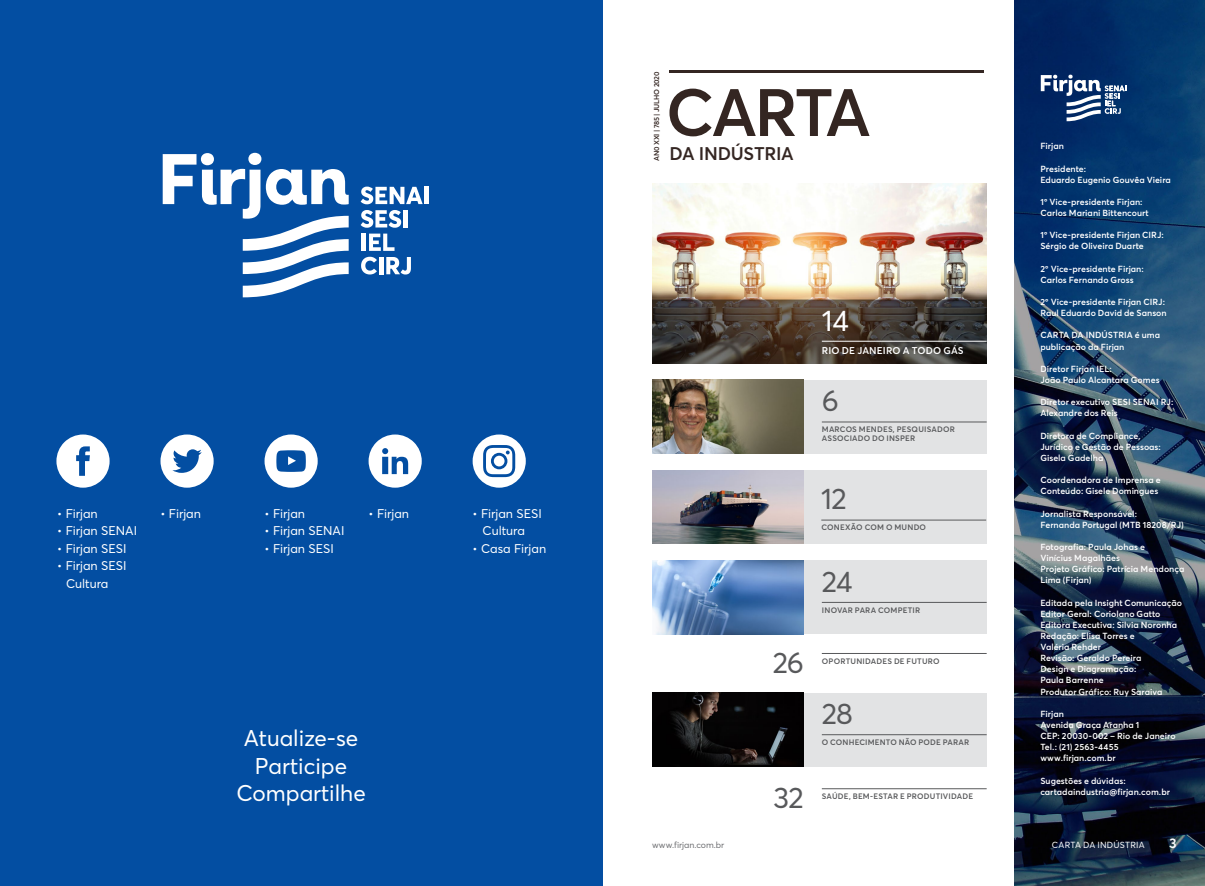
<style>
.page{position:relative;width:1205px;height:886px;background:#fff}
.page>*{position:absolute;margin:0;border:0;box-sizing:border-box;transform-origin:0 0}
.t1{font:600 66px "Averta";letter-spacing:-.045em;color:#342622}
.t2{font:29.38px "Averta";letter-spacing:-.025em;color:#58595b}
.t3{font:29.38px "Averta";color:#fff}
.t4{font:22.5px/27.5px "Averta";color:#fff;text-align:center}
.t5{font:600 18.12px "Averta";letter-spacing:-.015em;color:#342622}
.t6{font:600 13.75px "Averta";color:#fff}
.t7{font:12.5px/17.5px "Averta";color:#fff}
.t8{font:600 9.75px "Averta";letter-spacing:.01em;color:#fff}
.t9{font:600 8.75px/11.1px "Averta";color:#fff}
.t10{font:8.75px "Averta";color:#6d6e71}
.t11{font:8.75px "Averta";letter-spacing:.02em;color:#fff}
.t12{font:600 7.88px "Averta";letter-spacing:.02em;color:#58595b}
.t13{font:600 7.12px "Averta";letter-spacing:-.03em;color:#342622}
</style>
<div class="page">
<img style="left:1014px;top:0;width:191px;height:886px">
<div style="left:0;top:0;width:602px;height:886px;background:#034ea2"></div>
<svg style="left:361px;top:187px;width:62px;height:17px"></svg>
<hr style="left:424px;top:187px;width:4px;height:17px;background:#fff">
<svg style="left:361px;top:210px;width:40px;height:18px"></svg>
<hr style="left:403px;top:210px;width:4px;height:17px;background:#fff">
<hr style="left:362px;top:234px;width:4px;height:17px;background:#fff">
<svg style="left:369px;top:234px;width:25px;height:17px"></svg>
<svg style="left:361px;top:257px;width:16px;height:17px"></svg>
<hr style="left:379px;top:257px;width:4px;height:17px;background:#fff">
<svg style="left:386px;top:257px;width:25px;height:17px"></svg>
<svg style="left:163px;top:153px;width:186px;height:144px"></svg>
<svg style="left:56px;top:434px;width:54px;height:54px"></svg>
<svg style="left:160px;top:434px;width:54px;height:54px"></svg>
<svg style="left:264px;top:434px;width:54px;height:54px"></svg>
<svg style="left:369px;top:434px;width:53px;height:54px"></svg>
<svg style="left:473px;top:434px;width:53px;height:54px"></svg>
<div style="left:494px;top:456px;width:10px;height:10px;background:#fff;border-radius:50%"></div>
<svg style="left:1041px;top:75px;width:85px;height:46px"></svg>
<div style="left:652px;top:380px;width:334px;height:74px;background:#e2e3e4"></div>
<div style="left:652px;top:560px;width:334px;height:74px;background:#e2e3e4"></div>
<hr style="left:822px;top:602px;width:164px;height:1px;background:#58595b">
<hr style="left:822px;top:788px;width:164px;height:1px;background:#58595b">
<div style="left:652px;top:470px;width:334px;height:74px;background:#e2e3e4"></div>
<hr style="left:821px;top:520px;width:165px;height:1px;background:#58595b">
<img style="left:652px;top:470px;width:152px;height:74px">
<div style="left:652px;top:693px;width:334px;height:73px;background:#e2e3e4"></div>
<hr style="left:822px;top:734px;width:164px;height:1px;background:#58595b">
<img style="left:652px;top:693px;width:152px;height:73px">
<img style="left:652px;top:380px;width:152px;height:74px">
<hr style="left:822px;top:422px;width:164px;height:1px;background:#58595b">
<hr style="left:822px;top:653px;width:164px;height:1px;background:#58595b">
<hr style="left:669px;top:71px;width:314px;height:2px;background:#342622">
<img style="left:652px;top:184px;width:334px;height:180px">
<hr style="left:822px;top:341px;width:164px;height:1px;background:#fff">
<img style="left:652px;top:560px;width:152px;height:74px">
<h3 class="t7" style="left:57px;top:504px;width:42px">• Firjan</h3>
<h3 class="t7" style="left:57px;top:522px;width:81px">• Firjan SENAI</h3>
<h3 class="t7" style="left:57px;top:539px;width:71px">• Firjan SESI</h3>
<h3 class="t7" style="left:66px;top:557px;width:62px;text-indent:-9px">• Firjan SESI<br>Cultura</h3>
<h3 class="t7" style="left:160px;top:504px;width:42px">• Firjan</h3>
<h3 class="t7" style="left:264px;top:504px;width:42px">• Firjan</h3>
<h3 class="t7" style="left:264px;top:522px;width:81px">• Firjan SENAI</h3>
<h3 class="t7" style="left:264px;top:539px;width:71px">• Firjan SESI</h3>
<h3 class="t7" style="left:369px;top:504px;width:42px">• Firjan</h3>
<h3 class="t7" style="left:473px;top:504px;width:71px;text-align:center">• Firjan SESI<br>Cultura</h3>
<h3 class="t7" style="left:473px;top:539px;width:75px">• Casa Firjan</h3>
<h3 class="t4" style="left:236px;top:723px;width:131px">Atualize-se<br>Participe<br>Compartilhe</h3>
<p class="t13" style="left:651px;top:161px;width:91px;rotate:-90deg">AN0 XXI | 785 | JULH O 2020</p>
<h1 class="t1" style="left:666px;top:66px;width:207px">CARTA</h1>
<h3 class="t5" style="left:669px;top:141px;width:126px">DA INDÚSTRIA</h3>
<h2 class="t2" style="left:773px;top:642px;width:33px">26</h2>
<h2 class="t2" style="left:773px;top:777px;width:32px">32</h2>
<h2 class="t3" style="left:822px;top:300px;width:29px">14</h2>
<p class="t8" style="left:822px;top:343px;width:143px">RIO DE JANEIRO A TODO GÁS</p>
<h2 class="t2" style="left:822px;top:381px;width:19px">6</h2>
<p class="t12" style="left:822px;top:424px;width:14px">Marcos</p>
<p class="t12" style="left:859px;top:424px;width:14px">Mendes</p>
<p class="t12" style="left:893px;top:424px;width:10px">, pes</p>
<p class="t12" style="left:911px;top:424px;width:19px">quisador</p>
<p class="t12" style="left:822px;top:433px;width:7px">associado</p>
<p class="t12" style="left:872px;top:433px;width:23px">do Insper</p>
<h2 class="t2" style="left:821px;top:479px;width:27px">12</h2>
<p class="t12" style="left:821px;top:522px;width:7px">conexão</p>
<p class="t12" style="left:865px;top:522px;width:8px">com</p>
<p class="t12" style="left:886px;top:522px;width:29px">o mundo</p>
<h2 class="t2" style="left:822px;top:561px;width:32px">24</h2>
<p class="t12" style="left:822px;top:604px;width:100px">INOVAR PARA COMPETIR</p>
<p class="t12" style="left:822px;top:655px;width:119px">OPORTU NIDADES DE FUTU RO</p>
<h2 class="t2" style="left:822px;top:693px;width:33px">28</h2>
<p class="t12" style="left:822px;top:736px;width:149px">O CONH ECIMENTO NÃO PODE PARAR</p>
<p class="t12" style="left:822px;top:790px;width:153px">SAÚDE, BEM-ESTAR E PRODUTIVIDADE</p>
<p class="t10" style="left:652px;top:838px;width:74px">www.firjan.com.br</p>
<p class="t9" style="left:1040px;top:140px;width:25px">Firjan</p>
<p class="t9" style="left:1040px;top:162px;width:132px">Presidente:<br>Eduardo Eugenio Gouvêa Vieira</p>
<p class="t9" style="left:1040px;top:196px;width:110px">1º Vice-presidente Firjan:<br>Carlos Mariani Bittencourt</p>
<p class="t9" style="left:1040px;top:229px;width:125px">1º Vice-presidente Firjan CIRJ:<br>Sérgio de Oliveira Duarte</p>
<p class="t9" style="left:1040px;top:263px;width:105px">2º Vice-presidente Firjan:<br>Carlos Fernando Gross</p>
<p class="t9" style="left:1040px;top:296px;width:128px">2º Vice-presidente Firjan CIRJ:<br>Raul Eduardo David de Sanson</p>
<p class="t9" style="left:1040px;top:329px;width:121px">CARTA DA INDÚSTRIA é uma publicação da Firjan</p>
<p class="t9" style="left:1040px;top:363px;width:121px">Diretor Firjan IEL:<br>João Paulo Alcantara Gomes</p>
<p class="t9" style="left:1040px;top:396px;width:134px">Diretor executivo SESI SENAI RJ:<br>Alexandre dos Reis</p>
<p class="t9" style="left:1040px;top:430px;width:122px">Diretora de Compliance,<br>Jurídico e Gestão de Pessoas:<br>Gisela Gadelha</p>
<p class="t9" style="left:1040px;top:474px;width:122px">Coordenadora de Imprensa e<br>Conteúdo: Gisele Domingues</p>
<p class="t9" style="left:1040px;top:507px;width:145px">Jornalista Responsável:<br>Fernanda Portugal (MTB 18208/RJ)</p>
<p class="t9" style="left:1040px;top:541px;width:146px">Fotografia: Paula Johas e<br>Vinícius Magalhães<br>Projeto Gráfico: Patrícia Mendonça<br>Lima (Firjan)</p>
<p class="t9" style="left:1040px;top:596px;width:143px">Editada pela Insight Comunicação<br>Editor Geral: Coriolano Gatto<br>Editora Executiva: Silvia Noronha<br>Redação: Elisa Torres e<br>Valéria Rehder<br>Revisão: Geraldo Pereira<br>Design e Diagramação:<br>Paula Barrenne<br>Produtor Gráfico: Ruy Saraiva</p>
<p class="t9" style="left:1040px;top:708px;width:137px">Firjan<br>Avenida Graça Aranha 1<br>CEP: 20030-002 – Rio de Janeiro<br>Tel.: (21) 2563-4455 www.firjan.com.br</p>
<p class="t9" style="left:1040px;top:774px;width:131px">Sugestões e dúvidas: cartadaindustria@firjan.com.br</p>
<p class="t11" style="left:1052px;top:839px;width:94px">CARTA DA INDÚSTRIA</p>
<h3 class="t6" style="left:1169px;top:833px;width:9px">3</h3>
</div>
